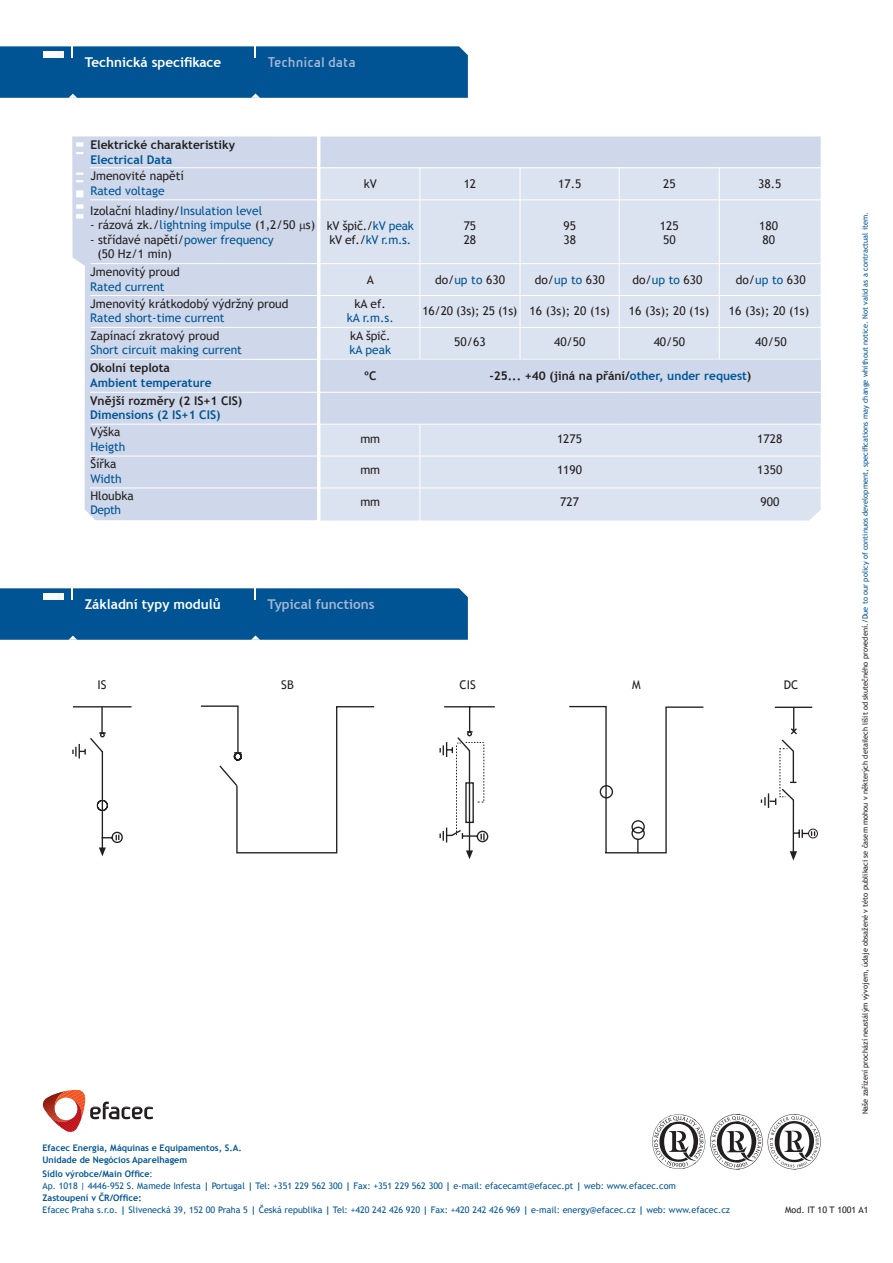
<style>
.page{position:relative;width:893px;height:1263px;background:#fff}
.page>*{position:absolute;margin:0;border:0;box-sizing:border-box;transform-origin:0 0}
.t1{font:700 13.5px "Trebuchet MS";color:#fff}
.t2{font:700 13.5px "Trebuchet MS";color:#a4b6d6}
.t3{font:700 13.5px "Beta Sans";color:#a4b6d6}
.t4{font:12px/14.4px "Trebuchet MS";color:#231f20}
.t5{font:700 12px "Trebuchet MS";color:#231f20}
.t6{font:12px "Trebuchet MS";color:#005494}
.t7{font:12px/14.4px "Trebuchet MS";letter-spacing:-.02em;color:#231f20}
.t8{font:700 12px "Trebuchet MS";color:#005494}
.t9{font:9px/12px "Trebuchet MS";color:#005494}
.t10{font:700 9px/12px "Trebuchet MS";color:#005494}
.t11{font:9px "Trebuchet MS";color:#231f20}
.t12{font:7.5px "Trebuchet MS";color:#231f20}
.s1{color:#005494}
.s2{font-weight:700;color:#005595}
.s3{font-weight:700}
.s4{font-family:"Beta Sans";font-weight:700}
</style>
<div class="page">
<svg style="left:42px;top:1090px;width:111px;height:42px"></svg>
<svg style="left:72px;top:136px;width:245px;height:384px;background:#d2dbec"></svg>
<svg style="left:76px;top:142px;width:7px;height:77px"></svg>
<div style="left:320px;top:200px;width:501px;height:321px;background:#dce3f0"></div>
<svg style="left:90px;top:263px;width:731px;height:33px;background:#dae1ef"></svg>
<svg style="left:90px;top:136px;width:731px;height:64px;background:#d4ddec"></svg>
<hr style="left:420px;top:168px;width:1px;height:447px;background:#fff">
<hr style="left:520px;top:168px;width:1px;height:352px;background:#fff">
<hr style="left:619px;top:168px;width:1px;height:352px;background:#fff">
<hr style="left:719px;top:168px;width:1px;height:352px;background:#fff">
<svg style="left:439px;top:706px;width:56px;height:153px"></svg>
<div style="left:0;top:46px;width:468px;height:52px;background:#005494"></div>
<div style="left:0;top:588px;width:468px;height:52px;background:#005494"></div>
<div style="left:518px;top:424px;width:7px;height:96px;background:#dce3f0"></div>
<div style="left:615px;top:424px;width:6px;height:96px;background:#dce3f0"></div>
<div style="left:716px;top:424px;width:6px;height:96px;background:#dce3f0"></div>
<div style="left:808px;top:829px;width:10px;height:9px;border:1px solid #231f20;border-radius:50%"></div>
<svg style="left:761px;top:706px;width:54px;height:154px"></svg>
<svg style="left:200px;top:705px;width:175px;height:149px"></svg>
<svg style="left:569px;top:705px;width:135px;height:149px"></svg>
<svg style="left:72px;top:706px;width:60px;height:150px"></svg>
<hr style="left:101px;top:707px;width:2px;height:26px;background:#231f20">
<svg style="left:90px;top:327px;width:731px;height:161px;background:#d5dded"></svg>
<svg style="left:652px;top:1114px;width:169px;height:55px"></svg>
<svg style="left:300px;top:224px;width:6px;height:8px"></svg>
<p class="t1" style="left:85px;top:54px;width:138px">Technická specifikace</p>
<p class="t3" style="left:267px;top:55px;width:90px">Technical data</p>
<p class="t5" style="left:90px;top:137px;width:146px">Elektrické charakteristiky</p>
<p class="t8" style="left:90px;top:152px;width:83px">Electrical Data</p>
<p class="t4" style="left:90px;top:169px;width:95px">Jmenovité napětí</p>
<p class="t6" style="left:90px;top:183px;width:76px">Rated voltage</p>
<p class="t4" style="left:90px;top:204px;width:174px">Izolační hladiny/<span class="s1">Insulation level</span></p>
<p class="t4" style="left:90px;top:218px;width:227px">- rázová zk./<span class="s1">lightning impulse</span> (1,2/50 s)</p>
<p class="t4" style="left:97px;top:232px;width:178px;text-indent:-7px">- střídavé napětí/<span class="s1">power frequency </span>(50 Hz/1 min)</p>
<p class="t4" style="left:90px;top:265px;width:91px">Jmenovitý proud</p>
<p class="t6" style="left:90px;top:279px;width:76px">Rated current</p>
<p class="t4" style="left:90px;top:296px;width:200px">Jmenovitý krátkodobý výdržný proud</p>
<p class="t6" style="left:90px;top:311px;width:136px">Rated short-time current</p>
<p class="t4" style="left:90px;top:328px;width:131px">Zapínací zkratový proud</p>
<p class="t6" style="left:90px;top:343px;width:153px">Short circuit making current</p>
<p class="t5" style="left:90px;top:361px;width:81px">Okolní teplota</p>
<p class="t8" style="left:90px;top:375px;width:123px">Ambient temperature</p>
<p class="t5" style="left:90px;top:393px;width:154px">Vnější rozměry (2 IS+1 CIS)</p>
<p class="t8" style="left:90px;top:407px;width:132px">Dimensions (2 IS+1 CIS)</p>
<p class="t4" style="left:90px;top:425px;width:32px">Výška</p>
<p class="t6" style="left:90px;top:439px;width:37px">Heigth</p>
<p class="t4" style="left:90px;top:457px;width:28px">Šířka</p>
<p class="t6" style="left:90px;top:471px;width:33px">Width</p>
<p class="t4" style="left:90px;top:488px;width:45px">Hloubka</p>
<p class="t6" style="left:90px;top:503px;width:32px">Depth</p>
<p class="t4" style="left:364px;top:176px;width:15px">kV</p>
<p class="t4" style="left:464px;top:176px;width:14px">12</p>
<p class="t4" style="left:558px;top:176px;width:25px">17.5</p>
<p class="t4" style="left:663px;top:176px;width:14px">25</p>
<p class="t4" style="left:758px;top:176px;width:25px">38.5</p>
<p class="t7" style="left:327px;top:218px;width:88px">kV špič./<span class="s1">kV peak </span>kV ef./<span class="s1">kV r.m.s.</span></p>
<p class="t4" style="left:464px;top:218px;width:14px">75<br>28</p>
<p class="t4" style="left:563px;top:218px;width:14px">95<br>38</p>
<p class="t4" style="left:660px;top:218px;width:20px">125</p>
<p class="t4" style="left:759px;top:218px;width:20px">180</p>
<p class="t4" style="left:663px;top:233px;width:14px">50</p>
<p class="t4" style="left:762px;top:233px;width:14px">80</p>
<p class="t4" style="left:367px;top:272px;width:9px">A</p>
<p class="t4" style="left:435px;top:272px;width:71px">do/<span class="s1">up to</span> 630</p>
<p class="t4" style="left:535px;top:272px;width:71px">do/<span class="s1">up to</span> 630</p>
<p class="t4" style="left:632px;top:272px;width:71px">do/<span class="s1">up to</span> 630</p>
<p class="t4" style="left:736px;top:272px;width:71px">do/<span class="s1">up to</span> 630</p>
<p class="t4" style="left:355px;top:296px;width:33px">kA ef.</p>
<p class="t6" style="left:347px;top:311px;width:49px">kA r.m.s.</p>
<p class="t4" style="left:350px;top:328px;width:42px">kA špič.</p>
<p class="t6" style="left:349px;top:343px;width:43px">kA peak</p>
<p class="t7" style="left:423px;top:304px;width:189px">16/20 (3s); 25 (1s) 16 (3s); 20 (1s)</p>
<p class="t4" style="left:629px;top:304px;width:82px">16 (3s); 20 (1s)</p>
<p class="t4" style="left:729px;top:304px;width:82px">16 (3s); 20 (1s)</p>
<p class="t4" style="left:454px;top:335px;width:33px">50/63</p>
<p class="t4" style="left:554px;top:335px;width:33px">40/50</p>
<p class="t4" style="left:654px;top:335px;width:33px">40/50</p>
<p class="t4" style="left:755px;top:335px;width:33px">40/50</p>
<p class="t5" style="left:364px;top:368px;width:14px">ºC</p>
<p class="t5" style="left:489px;top:368px;width:263px">-25... +40 (jiná na přání/<span class="s1">other, under request</span>)</p>
<p class="t4" style="left:360px;top:431px;width:21px">mm</p>
<p class="t4" style="left:557px;top:431px;width:27px">1275</p>
<p class="t4" style="left:757px;top:431px;width:27px">1728</p>
<p class="t4" style="left:360px;top:463px;width:21px">mm</p>
<p class="t4" style="left:557px;top:463px;width:27px">1190</p>
<p class="t4" style="left:757px;top:463px;width:27px">1350</p>
<p class="t4" style="left:360px;top:495px;width:21px">mm</p>
<p class="t4" style="left:560px;top:495px;width:20px">727</p>
<p class="t4" style="left:760px;top:495px;width:20px">900</p>
<p class="t1" style="left:85px;top:596px;width:137px">Základní typy modulů</p>
<p class="t2" style="left:267px;top:596px;width:109px">Typical functions</p>
<p class="t4" style="left:460px;top:678px;width:18px">CIS</p>
<p class="t4" style="left:97px;top:678px;width:11px">IS</p>
<p class="t4" style="left:281px;top:678px;width:14px">SB</p>
<p class="t4" style="left:632px;top:678px;width:10px">M</p>
<p class="t4" style="left:784px;top:678px;width:16px">DC</p>
<p class="t10" style="left:43px;top:1141px;width:201px">Efacec Energia, Máquinas e Equipamentos, S.A.<br>Unidade de Negócios Aparelhagem</p>
<p class="t12" style="left:861px;top:1114px;width:904px;rotate:-90deg">Naše zařízení prochází neustálým vývojem, údaje obsažené v této publikaci se časem mohou v některých detailech lišit od skutečného provedení./<span class="s1">Due to our policy of continuos development, specifications may change whithout notice. Not valid as a contractual item.</span></p>
<p class="t9" style="left:43px;top:1168px;width:689px"><span class="s2">Sídlo výrobce</span><span class="s3">/Main Office</span><span class="s4">:<br></span>Ap. 1018 | 4446-952 S. Mamede Infesta <span class="s3">|</span> Portugal <span class="s3">|</span> Tel: +351 229 562 300 <span class="s3">|</span> Fax: +351 229 562 300 <span class="s3">|</span> e-mail: efacecamt@efacec.pt <span class="s3">|</span> web: www.efacec.com<br><span class="s3">Zastoupení v ČR/Office:<br></span>Efacec Praha s.r.o. <span class="s3">|</span> Slivenecká 39, 152 00 Praha 5 <span class="s3">|</span> Česká republika <span class="s3">|</span> Tel: +420 242 426 920 <span class="s3">|</span> Fax: +420 242 426 969 <span class="s3">|</span> e-mail: energy@efacec.cz <span class="s3">|</span> web: www.efacec.cz</p>
<p class="t11" style="left:785px;top:1204px;width:85px">Mod. IT 10 T 1001 A1</p>
</div>
